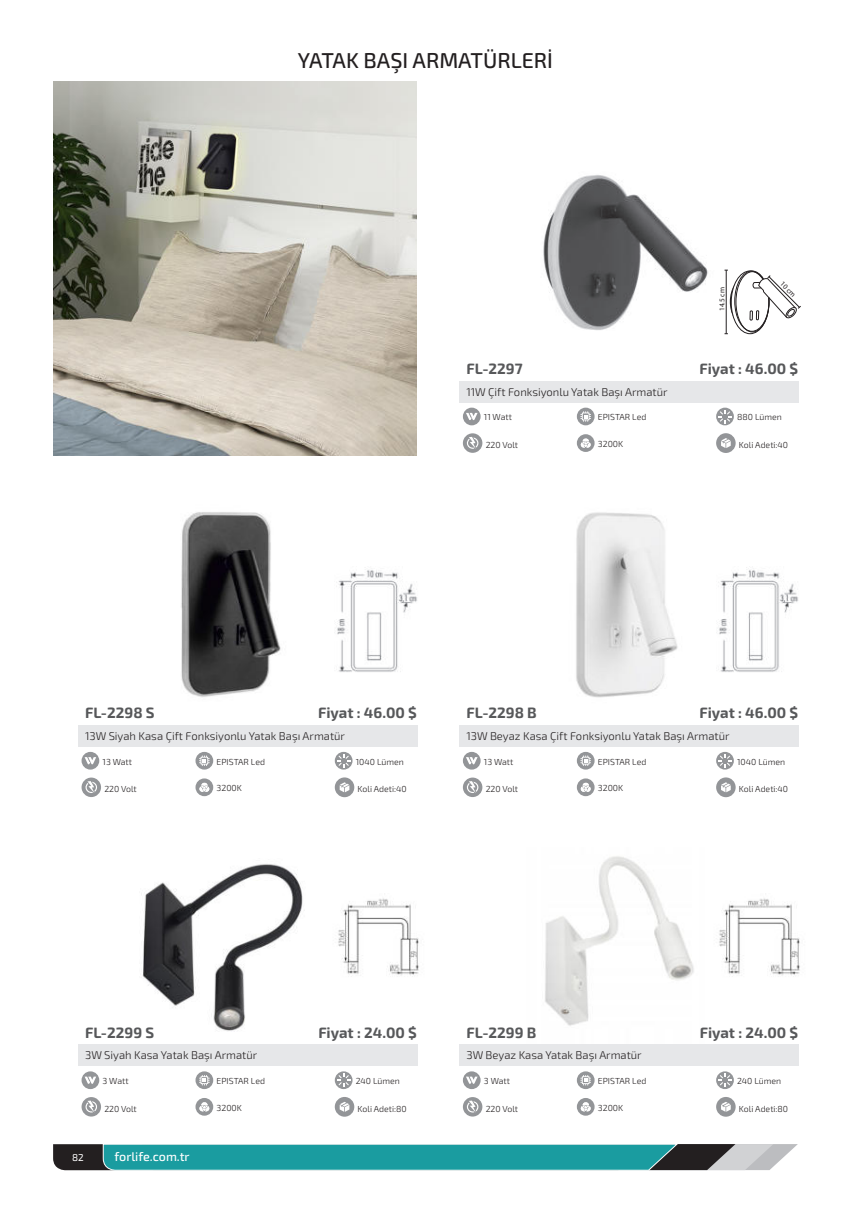
<style>
.page{position:relative;width:851px;height:1205px;background:#fff}
.page>*{position:absolute;margin:0;border:0;box-sizing:border-box;transform-origin:0 0}
.t1{font:500 21.5px "Exo 2";color:#231f20}
.t2{font:700 15px "Exo 2";color:#57585a}
.t3{font:500 12.5px "Exo 2";color:#fff}
.t4{font:300 11.25px "Exo 2";color:#231f20}
.t5{font:10px "Exo 2";color:#fff}
.t6{font:300 8.75px "Exo 2";color:#231f20}
.t7{font:7.38px "Myriad Pro";color:#231f20}
</style>
<div class="page">
<svg style="left:53px;top:1144px;width:744px;height:27px;background:#3c9699"></svg>
<img style="left:181px;top:512px;width:100px;height:185px">
<img style="left:111px;top:864px;width:218px;height:181px">
<img style="left:545px;top:856px;width:149px;height:170px">
<img style="left:327px;top:880px;width:92px;height:117px">
<img style="left:719px;top:898px;width:81px;height:78px">
<img style="left:336px;top:570px;width:81px;height:102px">
<img style="left:576px;top:512px;width:102px;height:186px">
<img style="left:718px;top:567px;width:80px;height:105px">
<img style="left:53px;top:81px;width:363px;height:374px">
<div style="left:459px;top:381px;width:339px;height:21px;background:#e6e7e9"></div>
<div style="left:463px;top:408px;width:17px;height:17px;background:#939598;border-radius:50%"></div>
<svg style="left:466px;top:413px;width:11px;height:7px"></svg>
<div style="left:576px;top:408px;width:18px;height:17px;background:#939598;border-radius:50%"></div>
<svg style="left:580px;top:411px;width:11px;height:11px"></svg>
<svg style="left:716px;top:408px;width:17px;height:17px"></svg>
<svg style="left:718px;top:410px;width:13px;height:13px"></svg>
<div style="left:463px;top:433px;width:19px;height:20px;background:#939598;border-radius:50%"></div>
<svg style="left:467px;top:437px;width:11px;height:12px"></svg>
<svg style="left:576px;top:434px;width:18px;height:18px"></svg>
<svg style="left:580px;top:438px;width:10px;height:10px"></svg>
<div style="left:716px;top:433px;width:19px;height:20px;background:#939598;border-radius:50%"></div>
<svg style="left:721px;top:438px;width:9px;height:10px"></svg>
<div style="left:78px;top:725px;width:339px;height:21px;background:#e6e7e9"></div>
<div style="left:81px;top:752px;width:18px;height:17px;background:#939598;border-radius:50%"></div>
<svg style="left:85px;top:757px;width:11px;height:7px"></svg>
<div style="left:195px;top:752px;width:18px;height:17px;background:#939598;border-radius:50%"></div>
<svg style="left:199px;top:755px;width:11px;height:11px"></svg>
<div style="left:335px;top:752px;width:17px;height:17px;background:#939598;border-radius:50%"></div>
<svg style="left:337px;top:754px;width:13px;height:13px"></svg>
<div style="left:81px;top:777px;width:20px;height:20px;background:#939598;border-radius:50%"></div>
<svg style="left:85px;top:781px;width:12px;height:12px"></svg>
<div style="left:195px;top:778px;width:18px;height:18px;background:#939598;border-radius:50%"></div>
<svg style="left:199px;top:782px;width:10px;height:10px"></svg>
<div style="left:335px;top:777px;width:19px;height:20px;background:#939598;border-radius:50%"></div>
<svg style="left:339px;top:782px;width:10px;height:10px"></svg>
<div style="left:78px;top:1045px;width:339px;height:21px;background:#e6e7e9"></div>
<div style="left:81px;top:1071px;width:18px;height:18px;background:#939598;border-radius:50%"></div>
<svg style="left:85px;top:1076px;width:11px;height:8px"></svg>
<div style="left:195px;top:1071px;width:18px;height:18px;background:#939598;border-radius:50%"></div>
<svg style="left:199px;top:1075px;width:11px;height:10px"></svg>
<div style="left:335px;top:1071px;width:17px;height:18px;background:#939598;border-radius:50%"></div>
<svg style="left:337px;top:1073px;width:13px;height:14px"></svg>
<div style="left:81px;top:1097px;width:20px;height:19px;background:#939598;border-radius:50%"></div>
<svg style="left:85px;top:1100px;width:12px;height:13px"></svg>
<div style="left:195px;top:1098px;width:18px;height:17px;background:#939598;border-radius:50%"></div>
<svg style="left:199px;top:1102px;width:10px;height:9px"></svg>
<div style="left:335px;top:1097px;width:19px;height:19px;background:#939598;border-radius:50%"></div>
<svg style="left:339px;top:1102px;width:10px;height:10px"></svg>
<div style="left:459px;top:1045px;width:339px;height:21px;background:#e6e7e9"></div>
<div style="left:463px;top:1071px;width:17px;height:18px;background:#939598;border-radius:50%"></div>
<svg style="left:466px;top:1076px;width:11px;height:8px"></svg>
<svg style="left:576px;top:1071px;width:18px;height:18px"></svg>
<svg style="left:580px;top:1075px;width:11px;height:10px"></svg>
<svg style="left:716px;top:1071px;width:17px;height:18px"></svg>
<svg style="left:718px;top:1073px;width:13px;height:14px"></svg>
<div style="left:463px;top:1097px;width:19px;height:19px;background:#939598;border-radius:50%"></div>
<svg style="left:467px;top:1100px;width:11px;height:13px"></svg>
<svg style="left:576px;top:1098px;width:18px;height:17px"></svg>
<svg style="left:580px;top:1102px;width:10px;height:9px"></svg>
<div style="left:716px;top:1097px;width:19px;height:19px;background:#939598;border-radius:50%"></div>
<svg style="left:721px;top:1102px;width:9px;height:10px"></svg>
<div style="left:459px;top:725px;width:339px;height:21px;background:#e6e7e9"></div>
<div style="left:463px;top:752px;width:17px;height:17px;background:#939598;border-radius:50%"></div>
<svg style="left:466px;top:757px;width:11px;height:7px"></svg>
<div style="left:576px;top:752px;width:18px;height:17px;background:#939598;border-radius:50%"></div>
<svg style="left:580px;top:755px;width:11px;height:11px"></svg>
<svg style="left:716px;top:752px;width:17px;height:17px"></svg>
<svg style="left:718px;top:754px;width:13px;height:13px"></svg>
<div style="left:463px;top:777px;width:19px;height:20px;background:#939598;border-radius:50%"></div>
<svg style="left:467px;top:781px;width:11px;height:12px"></svg>
<svg style="left:576px;top:778px;width:18px;height:18px"></svg>
<svg style="left:580px;top:782px;width:10px;height:10px"></svg>
<div style="left:716px;top:777px;width:19px;height:20px;background:#939598;border-radius:50%"></div>
<svg style="left:721px;top:782px;width:9px;height:10px"></svg>
<img style="left:543px;top:175px;width:165px;height:155px">
<svg style="left:724px;top:270px;width:76px;height:64px"></svg>
<h1 class="t1" style="left:298px;top:49px;width:256px">YATAK BAŞI ARMATÜRLERİ</h1>
<p class="t7" style="left:717px;top:311px;width:25px;rotate:-90deg">14.5 cm</p>
<p class="t7" style="left:784px;top:280px;width:20px;rotate:45deg">10 cm</p>
<h2 class="t2" style="left:466px;top:360px;width:58px">FL-2297</h2>
<h2 class="t2" style="left:699px;top:360px;width:100px">Fiyat : 46.00 $</h2>
<p class="t4" style="left:466px;top:386px;width:202px">11W Çift Fonksiyonlu Yatak Başı Armatür</p>
<p class="t6" style="left:484px;top:413px;width:30px">11 Watt</p>
<p class="t6" style="left:598px;top:413px;width:50px">EPISTAR Led</p>
<p class="t6" style="left:737px;top:413px;width:46px">880 Lümen</p>
<p class="t6" style="left:485px;top:440px;width:34px">220 Volt</p>
<p class="t6" style="left:598px;top:439px;width:27px">3200K</p>
<p class="t6" style="left:738px;top:440px;width:51px">Koli Adeti:40</p>
<h2 class="t2" style="left:85px;top:704px;width:71px">FL-2298 S</h2>
<h2 class="t2" style="left:318px;top:704px;width:100px">Fiyat : 46.00 $</h2>
<p class="t4" style="left:85px;top:730px;width:261px">13W Siyah Kasa Çift Fonksiyonlu Yatak Başı Armatür</p>
<p class="t6" style="left:103px;top:757px;width:31px">13 Watt</p>
<p class="t6" style="left:216px;top:757px;width:50px">EPISTAR Led</p>
<p class="t6" style="left:356px;top:757px;width:49px">1040 Lümen</p>
<p class="t6" style="left:104px;top:784px;width:34px">220 Volt</p>
<p class="t6" style="left:216px;top:783px;width:27px">3200K</p>
<p class="t6" style="left:357px;top:784px;width:51px">Koli Adeti:40</p>
<h2 class="t2" style="left:466px;top:704px;width:72px">FL-2298 B</h2>
<h2 class="t2" style="left:699px;top:704px;width:100px">Fiyat : 46.00 $</h2>
<p class="t4" style="left:466px;top:730px;width:264px">13W Beyaz Kasa Çift Fonksiyonlu Yatak Başı Armatür</p>
<p class="t6" style="left:484px;top:757px;width:31px">13 Watt</p>
<p class="t6" style="left:598px;top:757px;width:50px">EPISTAR Led</p>
<p class="t6" style="left:737px;top:757px;width:49px">1040 Lümen</p>
<p class="t6" style="left:485px;top:784px;width:34px">220 Volt</p>
<p class="t6" style="left:598px;top:783px;width:27px">3200K</p>
<p class="t6" style="left:738px;top:784px;width:51px">Koli Adeti:40</p>
<h2 class="t2" style="left:85px;top:1024px;width:71px">FL-2299 S</h2>
<h2 class="t2" style="left:318px;top:1024px;width:100px">Fiyat : 24.00 $</h2>
<p class="t4" style="left:85px;top:1049px;width:173px">3W Siyah Kasa Yatak Başı Armatür</p>
<p class="t6" style="left:103px;top:1076px;width:28px">3 Watt</p>
<p class="t6" style="left:216px;top:1076px;width:50px">EPISTAR Led</p>
<p class="t6" style="left:356px;top:1076px;width:46px">240 Lümen</p>
<p class="t6" style="left:104px;top:1104px;width:34px">220 Volt</p>
<p class="t6" style="left:216px;top:1103px;width:27px">3200K</p>
<p class="t6" style="left:357px;top:1104px;width:51px">Koli Adeti:80</p>
<p class="t5" style="left:72px;top:1151px;width:13px">82</p>
<h3 class="t3" style="left:114px;top:1149px;width:76px">forlife.com.tr</h3>
<h2 class="t2" style="left:466px;top:1024px;width:71px">FL-2299 B</h2>
<h2 class="t2" style="left:699px;top:1024px;width:100px">Fiyat : 24.00 $</h2>
<p class="t4" style="left:466px;top:1049px;width:177px">3W Beyaz Kasa Yatak Başı Armatür</p>
<p class="t6" style="left:484px;top:1076px;width:28px">3 Watt</p>
<p class="t6" style="left:598px;top:1076px;width:50px">EPISTAR Led</p>
<p class="t6" style="left:737px;top:1076px;width:46px">240 Lümen</p>
<p class="t6" style="left:485px;top:1104px;width:34px">220 Volt</p>
<p class="t6" style="left:598px;top:1103px;width:27px">3200K</p>
<p class="t6" style="left:738px;top:1104px;width:51px">Koli Adeti:80</p>
</div>
